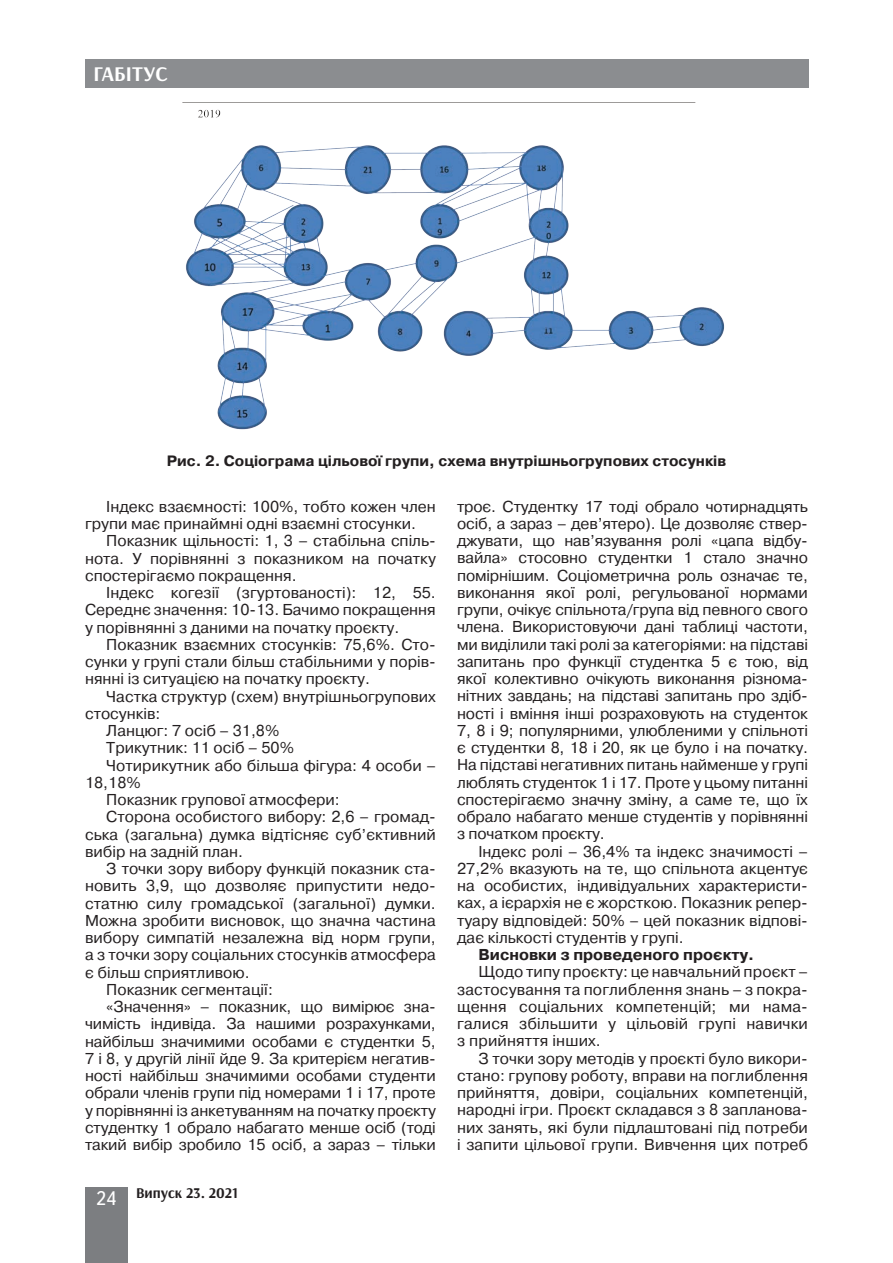
<style>
.page{position:relative;width:893px;height:1263px;background:#fff}
.page>*{position:absolute;margin:0;border:0;box-sizing:border-box;transform-origin:0 0}
.t1{font:700 21px "Arsenal";color:#fff}
.Текст_основной_G{font:15.75px/17.2px "Pragmatica C";color:#231f20;text-align:justify}
.Текст_основной_G-2{font:700 15.75px "Pragmatica C";color:#231f20}
.Рисунок_подпись{font:700 15px "Pragmatica C";color:#231f20}
.t2{font:700 15px "Arsenal";color:#231f20}
.s1{font-family:"Ukrainian Text";font-weight:400;font-size:19.5px;color:#fff}
</style>
<div class="page">
<div style="left:85px;top:59px;width:723px;height:29px;background:#8b8d90"></div>
<div style="left:85px;top:1186px;width:43px;height:76px;background:#7c7e81"></div>
<img style="left:182px;top:102px;width:543px;height:328px">
<h1 class="t1" style="left:94px;top:61px;width:76px">ГАБІТУС</h1>
<p class="Рисунок_подпись" style="left:167px;top:453px;width:561px">Рис. 2. Соціограма цільової групи, схема внутрішньогрупових стосунків</p>
<p class="Текст_основной_G" style="left:85px;top:498px;width:352px;text-indent:21px">Індекс взаємності: 100%, тобто кожен член групи має принаймні одні взаємні стосунки.</p>
<p class="Текст_основной_G" style="left:85px;top:533px;width:352px;text-indent:21px">Показник щільності: 1, 3 – стабільна спіль&shy;нота. У порівнянні з показником на початку спостерігаємо покращення.</p>
<p class="Текст_основной_G" style="left:85px;top:584px;width:352px;text-indent:21px">Індекс когезії (згуртованості): 12, 55.<br>Середнє значення: 10-13. Бачимо покращення у порівнянні з даними на початку проєкту.</p>
<p class="Текст_основной_G" style="left:85px;top:636px;width:352px;text-indent:21px">Показник взаємних стосунків: 75,6%. Сто&shy;сунки у групі стали більш стабільними у порів&shy;нянні із ситуацією на початку проєкту.</p>
<p class="Текст_основной_G" style="left:85px;top:688px;width:352px;text-indent:21px">Частка структур (схем) внутрішньогрупових стосунків:</p>
<p class="Текст_основной_G" style="left:106px;top:722px;width:175px">Ланцюг: 7 осіб – 31,8%</p>
<p class="Текст_основной_G" style="left:106px;top:740px;width:189px">Трикутник: 11 осіб – 50%</p>
<p class="Текст_основной_G" style="left:85px;top:757px;width:352px;text-indent:21px">Чотирикутник або більша фігура: 4 особи –<br>18,18%</p>
<p class="Текст_основной_G" style="left:106px;top:791px;width:235px">Показник групової атмосфери:</p>
<p class="Текст_основной_G" style="left:85px;top:808px;width:352px;text-indent:21px">Сторона особистого вибору: 2,6 – громад&shy;ська (загальна) думка відтісняє суб’єктивний вибір на задній план.</p>
<p class="Текст_основной_G" style="left:85px;top:860px;width:352px;text-indent:21px">З точки зору вибору функцій показник ста&shy;новить 3,9, що дозволяє припустити недо&shy;статню силу громадської (загальної) думки.<br>Можна зробити висновок, що значна частина вибору симпатій незалежна від норм групи, а з точки зору соціальних стосунків атмосфера є більш сприятливою.</p>
<p class="Текст_основной_G" style="left:106px;top:981px;width:168px">Показник сегментації:</p>
<p class="Текст_основной_G" style="left:85px;top:998px;width:352px;text-indent:21px">«Значення» – показник, що вимірює зна&shy;чимість індивіда. За нашими розрахунками, найбільш значимими особами є студентки 5, 7 і 8, у другій лінії йде 9. За критерієм негатив&shy;ності найбільш значимими особами студенти обрали членів групи під номерами 1 і 17, проте у порівнянні із анкетуванням на початку проєкту студентку 1 обрало набагато менше осіб (тоді такий вибір зробило 15 осіб, а зараз – тільки</p>
<p class="t2" style="left:96px;top:1183px;width:143px"><span class="s1">24</span> Випуск 23. 2021</p>
<p class="Текст_основной_G" style="left:457px;top:498px;width:352px">троє. Студентку 17 тоді обрало чотирнадцять осіб, а зараз – дев’ятеро). Це дозволяє ствер&shy;джувати, що нав’язування ролі «цапа відбу&shy;вайла» стосовно студентки 1 стало значно помірнішим. Соціометрична роль означає те, виконання якої ролі, регульованої нормами групи, очікує спільнота/група від певного свого члена. Використовуючи дані таблиці частоти, ми виділили такі ролі за категоріями: на підставі запитань про функції студентка 5 є тою, від якої колективно очікують виконання різнома&shy;нітних завдань; на підставі запитань про здіб&shy;ності і вміння інші розраховують на студенток 7, 8 і 9; популярними, улюбленими у спільноті є студентки 8, 18 і 20, як це було і на початку.<br>На підставі негативних питань найменше у групі люблять студенток 1 і 17. Проте у цьому питанні спостерігаємо значну зміну, а саме те, що їх обрало набагато менше студентів у порівнянні з початком проєкту.</p>
<p class="Текст_основной_G" style="left:457px;top:843px;width:352px;text-indent:21px">Індекс ролі – 36,4% та індекс значимості – 27,2% вказують на те, що спільнота акцентує на особистих, індивідуальних характеристи&shy;ках, а ієрархія не є жорсткою. Показник репер&shy;туару відповідей: 50% – цей показник відпові&shy;дає кількості студентів у групі.</p>
<p class="Текст_основной_G-2" style="left:478px;top:946px;width:277px">Висновки з проведеного проєкту.</p>
<p class="Текст_основной_G" style="left:457px;top:964px;width:352px;text-indent:21px">Щодо типу проєкту: це навчальний проєкт – застосування та поглиблення знань – з покра&shy;щення соціальних компетенцій; ми нама&shy;галися збільшити у цільовій групі навички з прийняття інших.</p>
<p class="Текст_основной_G" style="left:457px;top:1050px;width:352px;text-indent:21px">З точки зору методів у проєкті було викори&shy;стано: групову роботу, вправи на поглиблення прийняття, довіри, соціальних компетенцій, народні ігри. Проєкт складався з 8 запланова&shy;них занять, які були підлаштовані під потреби і запити цільової групи. Вивчення цих потреб</p>
</div>
